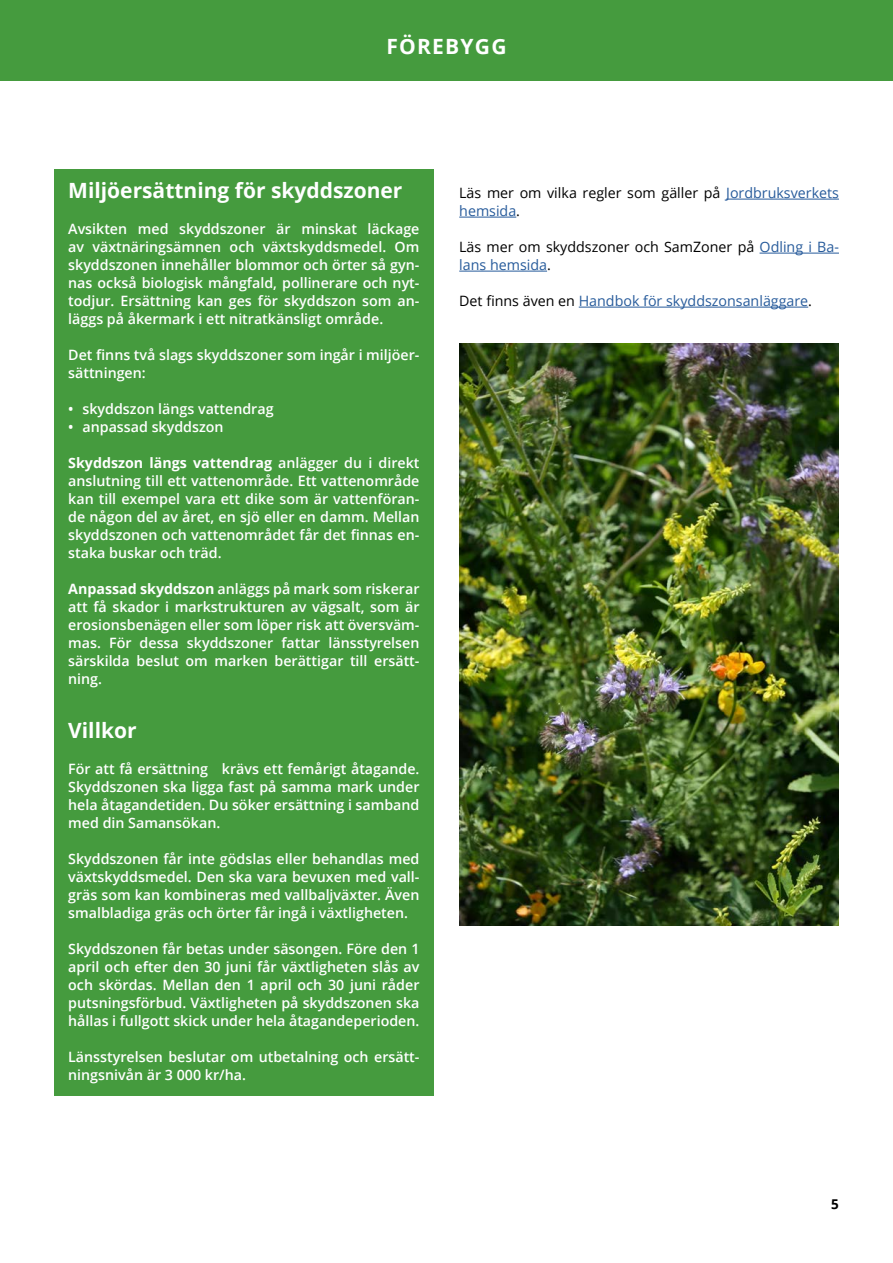
<style>
.page{position:relative;width:893px;height:1263px;background:#fff}
.page>*{position:absolute;margin:0;border:0;box-sizing:border-box;transform-origin:0 0}
.Rubrik_2_i_ruta{font:700 21px "Open Sans";color:#fff}
.Rubrik_2_i_ruta-2{font:700 21px "Open Sans";letter-spacing:.06em;color:#fff}
.Brödtext_ruta{font:600 14.25px/18px "Open Sans";color:#fff;text-align:justify}
.Brödtext{font:14.25px/18px "Open Sans";color:#000}
.Brödtext-2{font:14.25px "Open Sans";color:#275b9b}
.t1{font:700 13.5px "Open Sans";color:#000}
.s1{font-weight:700}
.s2{color:#275b9b}
.s3{color:#000}
</style>
<div class="page">
<div style="left:0;top:0;width:893px;height:81px;background:#459b3e"></div>
<div style="left:54px;top:169px;width:380px;height:47px;background:#459b3e"></div>
<div style="left:54px;top:210px;width:380px;height:130px;background:#459b3e"></div>
<div style="left:54px;top:336px;width:380px;height:58px;background:#459b3e"></div>
<div style="left:54px;top:390px;width:380px;height:40px;background:#459b3e"></div>
<div style="left:54px;top:408px;width:380px;height:40px;background:#459b3e"></div>
<div style="left:54px;top:444px;width:380px;height:130px;background:#459b3e"></div>
<div style="left:54px;top:570px;width:380px;height:130px;background:#459b3e"></div>
<div style="left:54px;top:696px;width:380px;height:60px;background:#459b3e"></div>
<div style="left:54px;top:750px;width:380px;height:94px;background:#459b3e"></div>
<div style="left:54px;top:840px;width:380px;height:94px;background:#459b3e"></div>
<div style="left:54px;top:930px;width:380px;height:112px;background:#459b3e"></div>
<div style="left:54px;top:1038px;width:380px;height:58px;background:#459b3e"></div>
<hr style="left:726px;top:199px;width:113px;height:1px;background:#275b9b">
<hr style="left:459px;top:217px;width:57px;height:1px;background:#275b9b">
<hr style="left:760px;top:253px;width:79px;height:1px;background:#275b9b">
<hr style="left:459px;top:271px;width:88px;height:1px;background:#275b9b">
<hr style="left:579px;top:307px;width:229px;height:1px;background:#275b9b">
<img style="left:459px;top:343px;width:380px;height:582px">
<h1 class="Rubrik_2_i_ruta-2" style="left:386px;top:32px;width:122px">FÖREBYGG</h1>
<p class="Rubrik_2_i_ruta" style="left:68px;top:176px;width:336px">Miljöersättning för skyddszoner</p>
<p class="Brödtext_ruta" style="left:68px;top:220px;width:353px">Avsikten med skyddszoner är minskat läckage av växtnäringsämnen och växtskyddsmedel. Om skyddszonen innehåller blommor och örter så gyn&shy;nas också biologisk mångfald, pollinerare och nyt&shy;todjur. Ersättning kan ges för skyddszon som an&shy;läggs på åkermark i ett nitratkänsligt område.</p>
<p class="Brödtext_ruta" style="left:68px;top:346px;width:353px">Det finns två slags skyddszoner som ingår i miljöer&shy;sättningen:</p>
<p class="Brödtext_ruta" style="left:68px;top:400px;width:207px">• skyddszon längs vattendrag</p>
<p class="Brödtext_ruta" style="left:68px;top:418px;width:157px">• anpassad skyddszon</p>
<p class="Brödtext_ruta" style="left:68px;top:454px;width:353px"><span class="s1">Skyddszon längs vattendrag</span> anlägger du i direkt anslutning till ett vattenområde. Ett vattenområde kan till exempel vara ett dike som är vattenföran&shy;de någon del av året, en sjö eller en damm. Mellan skyddszonen och vattenområdet får det finnas en&shy;staka buskar och träd.</p>
<p class="Brödtext_ruta" style="left:68px;top:580px;width:353px"><span class="s1">Anpassad skyddszon</span> anläggs på mark som riskerar att få skador i markstrukturen av vägsalt, som är erosionsbenägen eller som löper risk att översväm&shy;mas. För dessa skyddszoner fattar länsstyrelsen särskilda beslut om marken berättigar till ersätt&shy;ning.</p>
<p class="Rubrik_2_i_ruta" style="left:68px;top:716px;width:70px">Villkor</p>
<p class="Brödtext_ruta" style="left:68px;top:760px;width:353px">För att få ersättning krävs ett femårigt åtagande.<br>Skyddszonen ska ligga fast på samma mark under hela åtagandetiden. Du söker ersättning i samband med din Samansökan.</p>
<p class="Brödtext_ruta" style="left:68px;top:850px;width:353px">Skyddszonen får inte gödslas eller behandlas med växtskyddsmedel. Den ska vara bevuxen med vall&shy;gräs som kan kombineras med vallbaljväxter. Även smalbladiga gräs och örter får ingå i växtligheten.</p>
<p class="Brödtext_ruta" style="left:68px;top:940px;width:353px">Skyddszonen får betas under säsongen. Före den 1 april och efter den 30 juni får växtligheten slås av och skördas. Mellan den 1 april och 30 juni råder putsningsförbud. Växtligheten på skyddszonen ska hållas i fullgott skick under hela åtagandeperioden.</p>
<p class="Brödtext_ruta" style="left:68px;top:1047px;width:353px">Länsstyrelsen beslutar om utbetalning och ersätt&shy;ningsnivån är 3 000 kr/ha.</p>
<p class="Brödtext" style="left:459px;top:183px;width:381px">Läs mer om vilka regler som gäller på <span class="s2">Jordbruksverkets hemsida</span>.</p>
<p class="Brödtext" style="left:459px;top:237px;width:381px">Läs mer om skyddszoner och SamZoner på <span class="s2">Odling i Ba&shy;lans hemsida</span>.</p>
<p class="Brödtext-2" style="left:459px;top:291px;width:354px"><span class="s3">Det finns även en</span> Handbok för skyddszonsanläggare<span class="s3">.</span></p>
<p class="t1" style="left:831px;top:1194px;width:9px">5</p>
</div>
